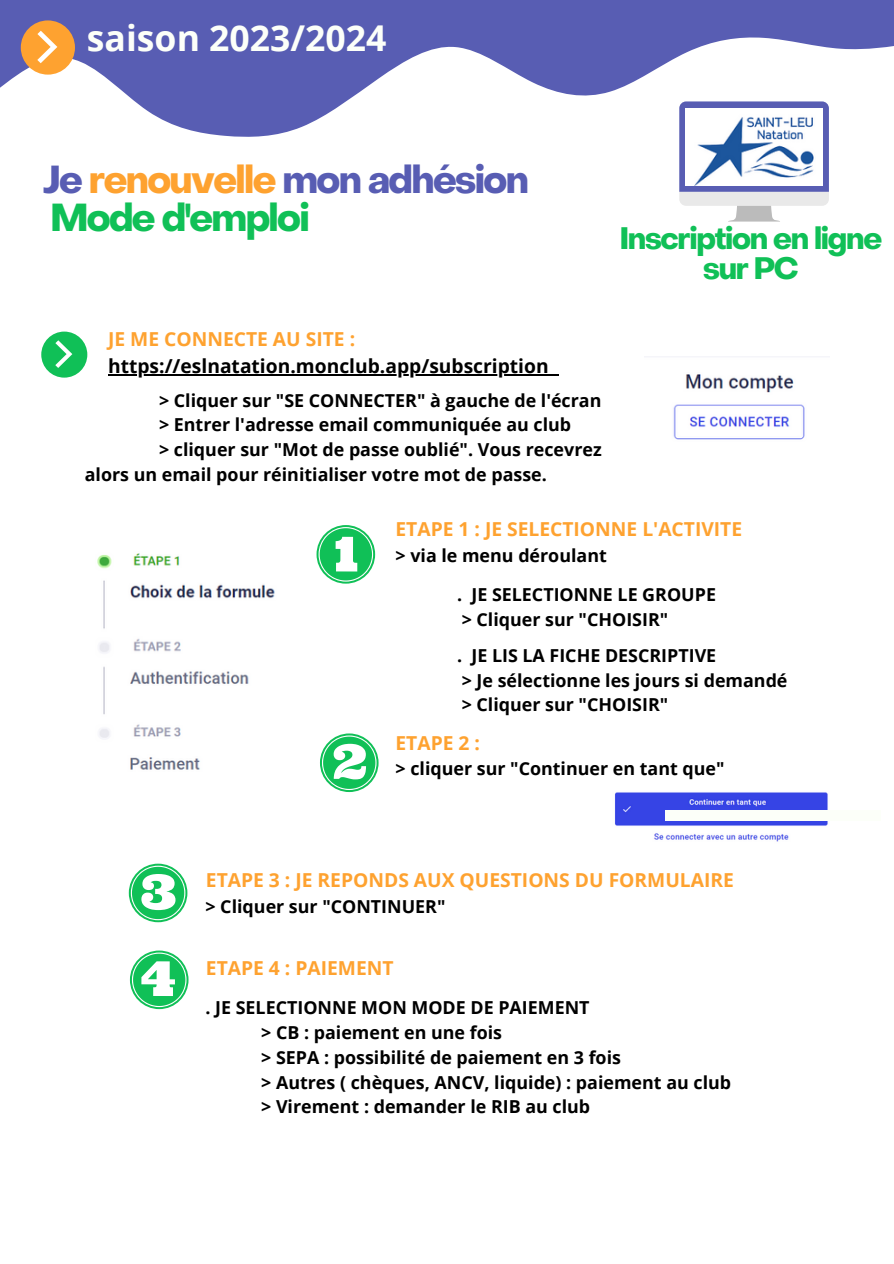
<style>
.page{position:relative;width:894px;height:1264px;background:#fff}
.page>*{position:absolute;margin:0;border:0;box-sizing:border-box;transform-origin:0 0}
.t1{font:700 38.25px/38.1px "Object Sans";letter-spacing:-.04em;color:#585db3}
.t2{font:700 35.55px "Open Sans";color:#fcfff9}
.t3{font:700 30.45px "Object Sans";letter-spacing:-.04em;color:#10c057}
.t4{font:700 19.2px "Open Sans";color:#fea230}
.t5{font:700 19.2px "Open Sans";color:#000}
.t6{font:700 17.85px/24.8px "Open Sans";color:#000}
.s1{color:#fea230}
.s2{color:#10c057}
</style>
<div class="page">
<svg style="left:0;top:0;width:893px;height:138px;fill:#585db3"></svg>
<div style="left:21px;top:20px;width:54px;height:55px;background:#fea230;border-radius:50%"></div>
<svg style="left:37px;top:31px;width:20px;height:32px"></svg>
<svg style="left:679px;top:101px;width:149px;height:120px"></svg>
<img style="left:685px;top:108px;width:137px;height:77px">
<svg style="left:316px;top:525px;width:59px;height:58px"></svg>
<svg style="left:129px;top:863px;width:58px;height:59px"></svg>
<svg style="left:130px;top:950px;width:58px;height:59px"></svg>
<img style="left:97px;top:553px;width:178px;height:217px">
<svg style="left:320px;top:733px;width:58px;height:59px"></svg>
<img style="left:615px;top:792px;width:213px;height:50px">
<div style="left:665px;top:810px;width:215px;height:10px;background:#fcfff9"></div>
<hr style="left:108px;top:374px;width:440px;height:1px;background:#000">
<div style="left:41px;top:331px;width:46px;height:46px;background:#10c057;border-radius:50%"></div>
<svg style="left:55px;top:340px;width:17px;height:28px"></svg>
<img style="left:673px;top:374px;width:132px;height:66px">
<p class="t2" style="left:87px;top:13px;width:301px">saison 2023/2024</p>
<p class="t1" style="left:43px;top:164px;width:487px">Je <span class="s1">renouvelle</span> mon adhésion<br><span class="s2">Mode d'emploi</span></p>
<p class="t3" style="left:619px;top:226px;width:264px">Inscription en ligne</p>
<p class="t3" style="left:702px;top:256px;width:97px">sur PC</p>
<p class="t4" style="left:108px;top:326px;width:248px">JE ME CONNECTE AU SITE :</p>
<p class="t5" style="left:108px;top:353px;width:442px">https://eslnatation.monclub.app/subscription</p>
<p class="t6" style="left:159px;top:387px;width:444px">&gt; Cliquer sur "SE CONNECTER" à gauche de l'écran</p>
<p class="t6" style="left:159px;top:412px;width:413px">&gt; Entrer l'adresse email communiquée au club</p>
<p class="t6" style="left:85px;top:437px;width:518px;text-indent:74px">&gt; cliquer sur "Mot de passe oublié". Vous recevrez alors un email pour réinitialiser votre mot de passe.</p>
<p class="t4" style="left:395px;top:516px;width:348px">ETAPE 1 : JE SELECTIONNE L'ACTIVITE</p>
<p class="t6" style="left:395px;top:542px;width:213px">&gt; via le menu déroulant</p>
<p class="t6" style="left:457px;top:582px;width:260px">. JE SELECTIONNE LE GROUPE</p>
<p class="t6" style="left:461px;top:606px;width:208px">&gt; Cliquer sur "CHOISIR"</p>
<p class="t6" style="left:457px;top:642px;width:261px">. JE LIS LA FICHE DESCRIPTIVE</p>
<p class="t6" style="left:461px;top:667px;width:327px">&gt; Je sélectionne les jours si demandé</p>
<p class="t6" style="left:461px;top:692px;width:208px">&gt; Cliquer sur "CHOISIR"</p>
<p class="t4" style="left:395px;top:729px;width:86px">ETAPE 2 :</p>
<p class="t6" style="left:395px;top:756px;width:330px">&gt; cliquer sur "Continuer en tant que"</p>
<p class="t4" style="left:206px;top:866px;width:529px">ETAPE 3 : JE REPONDS AUX QUESTIONS DU FORMULAIRE</p>
<p class="t6" style="left:205px;top:893px;width:241px">&gt; Cliquer sur "CONTINUER"</p>
<p class="t4" style="left:206px;top:954px;width:189px">ETAPE 4 : PAIEMENT</p>
<p class="t6" style="left:205px;top:995px;width:385px">. JE SELECTIONNE MON MODE DE PAIEMENT</p>
<p class="t6" style="left:261px;top:1019px;width:242px">&gt; CB : paiement en une fois</p>
<p class="t6" style="left:261px;top:1044px;width:361px">&gt; SEPA : possibilité de paiement en 3 fois</p>
<p class="t6" style="left:261px;top:1069px;width:471px">&gt; Autres ( chèques, ANCV, liquide) : paiement au club</p>
<p class="t6" style="left:261px;top:1094px;width:330px">&gt; Virement : demander le RIB au club</p>
</div>
